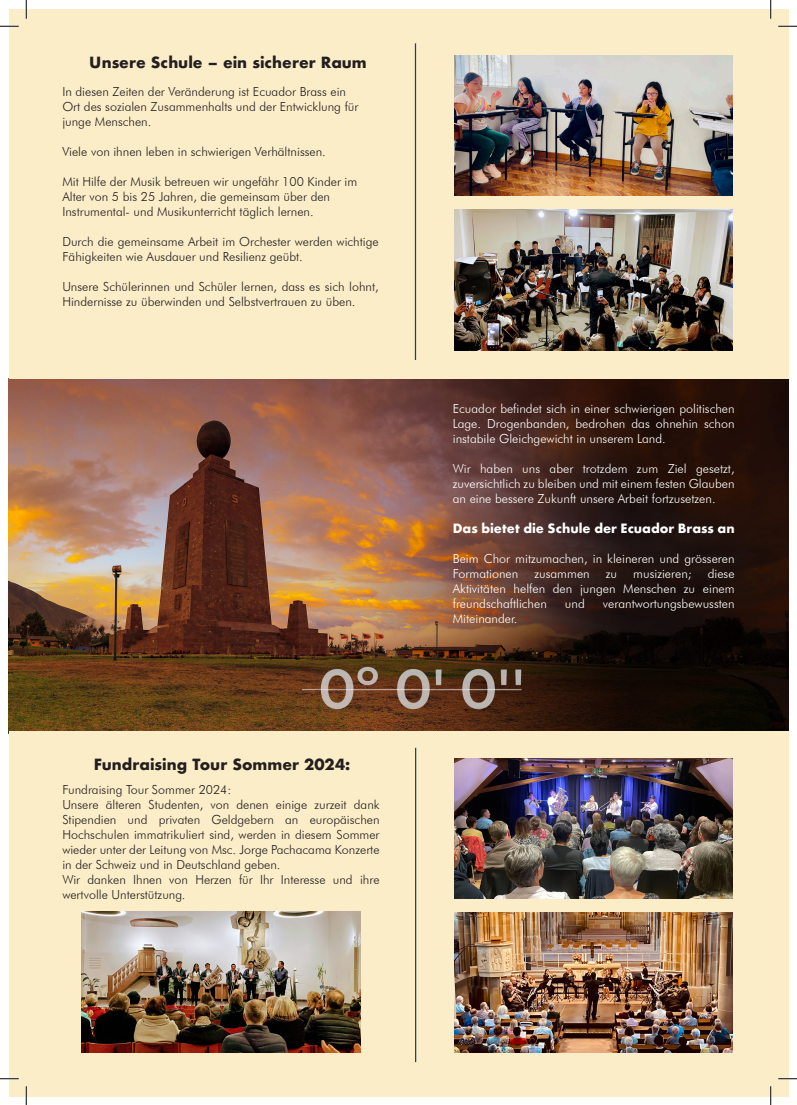
<style>
.page{position:relative;width:797px;height:1105px;background:#fff}
.page>*{position:absolute;margin:0;border:0;box-sizing:border-box;transform-origin:0 0}
.t1{font:700 15px "Futura";color:#231f20}
.t2{font:300 12.5px/15px "Futura BT";color:#231f20}
.t3{font:300 12.5px/15px "Futura BT";color:#fff;text-align:justify}
.t4{font:700 12.5px "Futura";color:#fff}
</style>
<div class="page">
<img style="left:9px;top:378px;width:779px;height:353px">
<div style="left:9px;top:9px;width:779px;height:369px;background:#fbedc8"></div>
<hr style="left:415px;top:43px;width:1px;height:317px;background:#0f4772">
<div style="left:9px;top:731px;width:779px;height:365px;background:#fbedc8"></div>
<hr style="left:415px;top:748px;width:1px;height:314px;background:#0f4772">
<img style="left:454px;top:912px;width:278px;height:140px">
<img style="left:454px;top:758px;width:278px;height:140px">
<img style="left:454px;top:210px;width:278px;height:141px">
<img style="left:454px;top:56px;width:278px;height:140px">
<img style="left:82px;top:911px;width:278px;height:141px">
<svg style="left:0;top:25px;width:19px;height:2px"></svg>
<svg style="left:778px;top:25px;width:19px;height:2px"></svg>
<svg style="left:0;top:1078px;width:19px;height:1px"></svg>
<svg style="left:778px;top:1078px;width:19px;height:1px"></svg>
<svg style="left:25px;top:0;width:2px;height:19px"></svg>
<svg style="left:25px;top:1086px;width:2px;height:19px"></svg>
<svg style="left:770px;top:0;width:1px;height:19px"></svg>
<svg style="left:770px;top:1086px;width:1px;height:19px"></svg>
<p class="t1" style="left:89px;top:52px;width:279px">Unsere Schule – ein sicherer Raum</p>
<p class="t2" style="left:62px;top:84px;width:285px">In diesen Zeiten der Veränderung ist Ecuador Brass ein</p>
<p class="t2" style="left:62px;top:99px;width:297px">Ort des sozialen Zusammenhalts und der Entwicklung für</p>
<p class="t2" style="left:62px;top:114px;width:91px">junge Menschen.</p>
<p class="t2" style="left:62px;top:144px;width:265px">Viele von ihnen leben in schwierigen Verhältnissen.</p>
<p class="t2" style="left:62px;top:174px;width:296px">Mit Hilfe der Musik betreuen wir ungefähr 100 Kinder im</p>
<p class="t2" style="left:62px;top:189px;width:269px">Alter von 5 bis 25 Jahren, die gemeinsam über den</p>
<p class="t2" style="left:62px;top:204px;width:253px">Instrumental- und Musikunterricht täglich lernen.</p>
<p class="t2" style="left:62px;top:234px;width:318px">Durch die gemeinsame Arbeit im Orchester werden wichtige<br>Fähigkeiten wie Ausdauer und Resilienz geübt.</p>
<p class="t2" style="left:62px;top:279px;width:318px">Unsere Schülerinnen und Schüler lernen, dass es sich lohnt,<br>Hindernisse zu überwinden und Selbstvertrauen zu üben.</p>
<p class="t1" style="left:94px;top:753px;width:258px">Fundraising Tour Sommer 2024:</p>
<p class="t2" style="left:62px;top:782px;width:170px">Fundraising Tour Sommer 2024:</p>
<p class="t2" style="left:62px;top:797px;width:319px;text-align:justify">Unsere älteren Studenten, von denen einige zurzeit dank Stipendien und privaten Geldgebern an europäischen Hochschulen immatrikuliert sind, werden in diesem Sommer wieder unter der Leitung von Msc. Jorge Pachacama Konzerte in der Schweiz und in Deutschland geben.</p>
<p class="t2" style="left:62px;top:872px;width:319px">Wir danken Ihnen von Herzen für Ihr Interesse und ihre wertvolle Unterstützung.</p>
<p class="t3" style="left:453px;top:401px;width:283px">Ecuador befindet sich in einer schwierigen politischen Lage. Drogenbanden, bedrohen das ohnehin schon instabile Gleichgewicht in unserem Land.</p>
<p class="t3" style="left:453px;top:461px;width:283px">Wir haben uns aber trotzdem zum Ziel gesetzt, zuversichtlich zu bleiben und mit einem festen Glauben an eine bessere Zukunft unsere Arbeit fortzusetzen.</p>
<p class="t4" style="left:453px;top:519px;width:283px">Das bietet die Schule der Ecuador Brass an</p>
<p class="t3" style="left:453px;top:551px;width:283px">Beim Chor mitzumachen, in kleineren und grösseren<br>Formationen</p>
<p class="t3" style="left:453px;top:566px;width:283px;text-indent:255px">diese Aktivitäten helfen den jungen Menschen zu einem freundschaftlichen</p>
<p class="t3" style="left:534px;top:566px;width:57px">zusammen</p>
<p class="t3" style="left:606px;top:566px;width:13px">zu</p>
<p class="t3" style="left:633px;top:566px;width:60px">musizieren;</p>
<p class="t3" style="left:565px;top:596px;width:21px">und</p>
<p class="t3" style="left:603px;top:596px;width:133px">verantwortungsbewussten</p>
<p class="t3" style="left:453px;top:611px;width:66px">Miteinander.</p>
</div>
